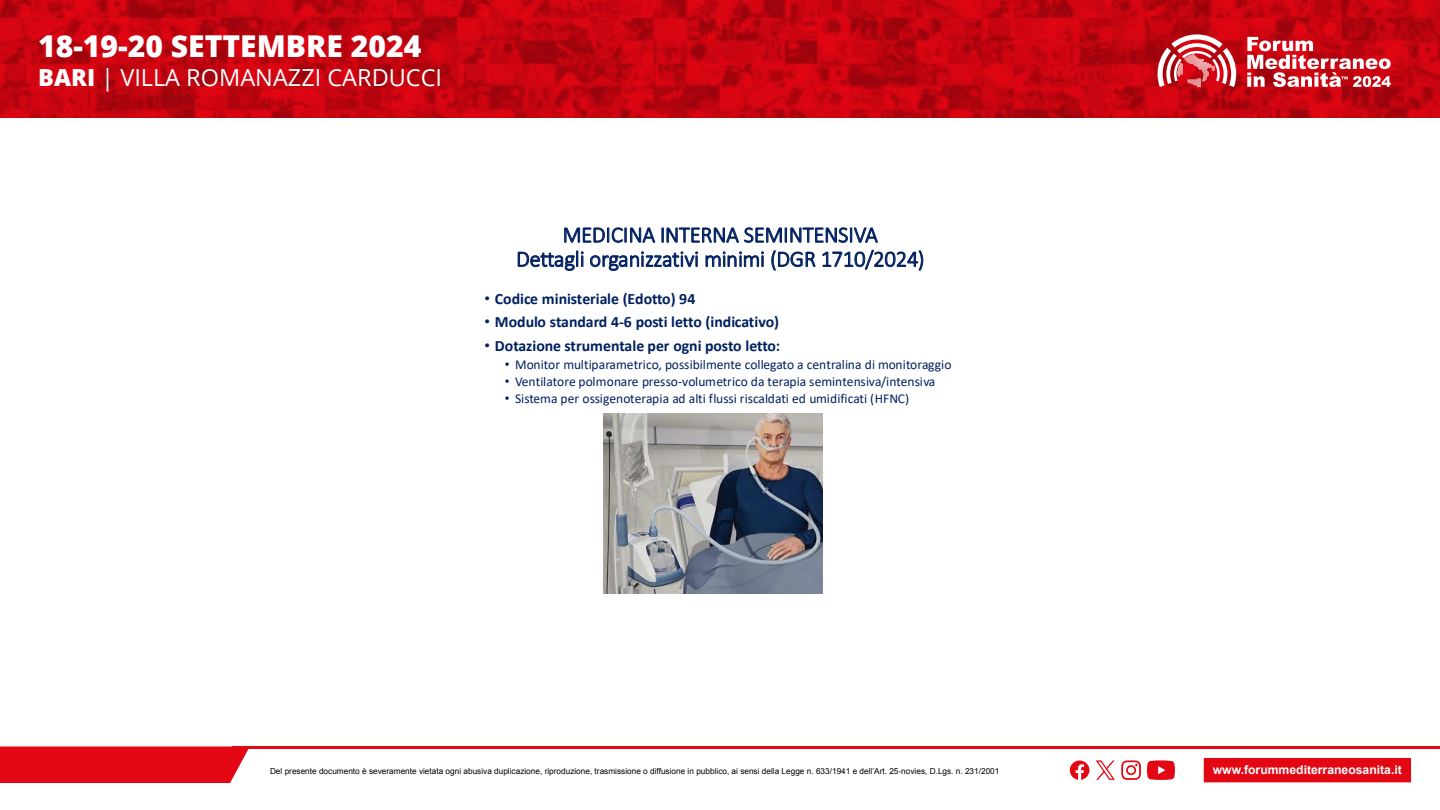
<style>
.page{position:relative;width:1440px;height:810px;background:#fff}
.page>*{position:absolute;margin:0;border:0;box-sizing:border-box;transform-origin:0 0}
.t1{font:800 30.08px "Open Sans";color:#fff}
.t2{font:23.55px "Open Sans";color:#fff}
.t3{font:300 22.5px/24.2px "Calibri";letter-spacing:-.015em;color:#002060;text-align:center}
.t4{font:700 15.75px "Calibri";color:#002060}
.t5{font:13.5px "Calibri";color:#002060}
.t6{font:700 12.15px "Arial";color:#fff}
.t7{font:8.25px "Arial";color:#000}
.s1{font-weight:800}
.s2{font-family:"Arial";font-weight:400}
.s3{font-family:"Arial"}
</style>
<div class="page">
<div style="left:0;top:746px;width:249px;height:37px;background:#e30613"></div>
<hr style="left:232px;top:746px;width:1208px;height:3px;background:#e30613">
<div style="left:1203px;top:757px;width:209px;height:27px;background:#e30613;border:1px solid #fff"></div>
<svg style="left:1121px;top:760px;width:20px;height:20px"></svg>
<svg style="left:1147px;top:760px;width:28px;height:20px"></svg>
<svg style="left:1070px;top:761px;width:19px;height:19px"></svg>
<svg style="left:1096px;top:760px;width:19px;height:20px"></svg>
<svg style="left:0;top:0;width:1440px;height:117px;background:#c2040f"></svg>
<svg style="left:1158px;top:34px;width:78px;height:53px"></svg>
<svg style="left:1247px;top:37px;width:144px;height:50px"></svg>
<img style="left:604px;top:413px;width:218px;height:180px">
<h1 class="t1" style="left:38px;top:24px;width:385px">18-19-20 SETTEMBRE 2024</h1>
<h2 class="t2" style="left:38px;top:62px;width:406px"><span class="s1">BARI</span> | VILLA ROMANAZZI CARDUCCI</h2>
<h3 class="t3" style="left:516px;top:222px;width:410px">MEDICINA INTERNA SEMINTENSIVA<br>Dettagli organizzativi minimi (DGR 1710/2024)</h3>
<p class="t4" style="left:485px;top:288px;width:212px"><span class="s2">•</span> Codice ministeriale (Edotto) 94</p>
<p class="t4" style="left:485px;top:311px;width:296px"><span class="s2">•</span> Modulo standard 4-6 posti letto (indicativo)</p>
<p class="t4" style="left:485px;top:334px;width:297px"><span class="s2">•</span> Dotazione strumentale per ogni posto letto:</p>
<p class="t5" style="left:505px;top:355px;width:448px"><span class="s3">•</span> Monitor multiparametrico, possibilmente collegato a centralina di monitoraggio</p>
<p class="t5" style="left:505px;top:372px;width:432px"><span class="s3">•</span> Ventilatore polmonare presso-volumetrico da terapia semintensiva/intensiva</p>
<p class="t5" style="left:505px;top:390px;width:406px"><span class="s3">•</span> Sistema per ossigenoterapia ad alti flussi riscaldati ed umidificati (HFNC)</p>
<p class="t7" style="left:270px;top:766px;width:731px">Del presente documento è severamente vietata ogni abusiva duplicazione, riproduzione, trasmissione o diffusione in pubblico, ai sensi della Legge n. 633/1941 e dell’Art. 25-novies, D.Lgs. n. 231/2001</p>
<p class="t6" style="left:1213px;top:762px;width:191px">www.forummediterraneosanita.it</p>
</div>
